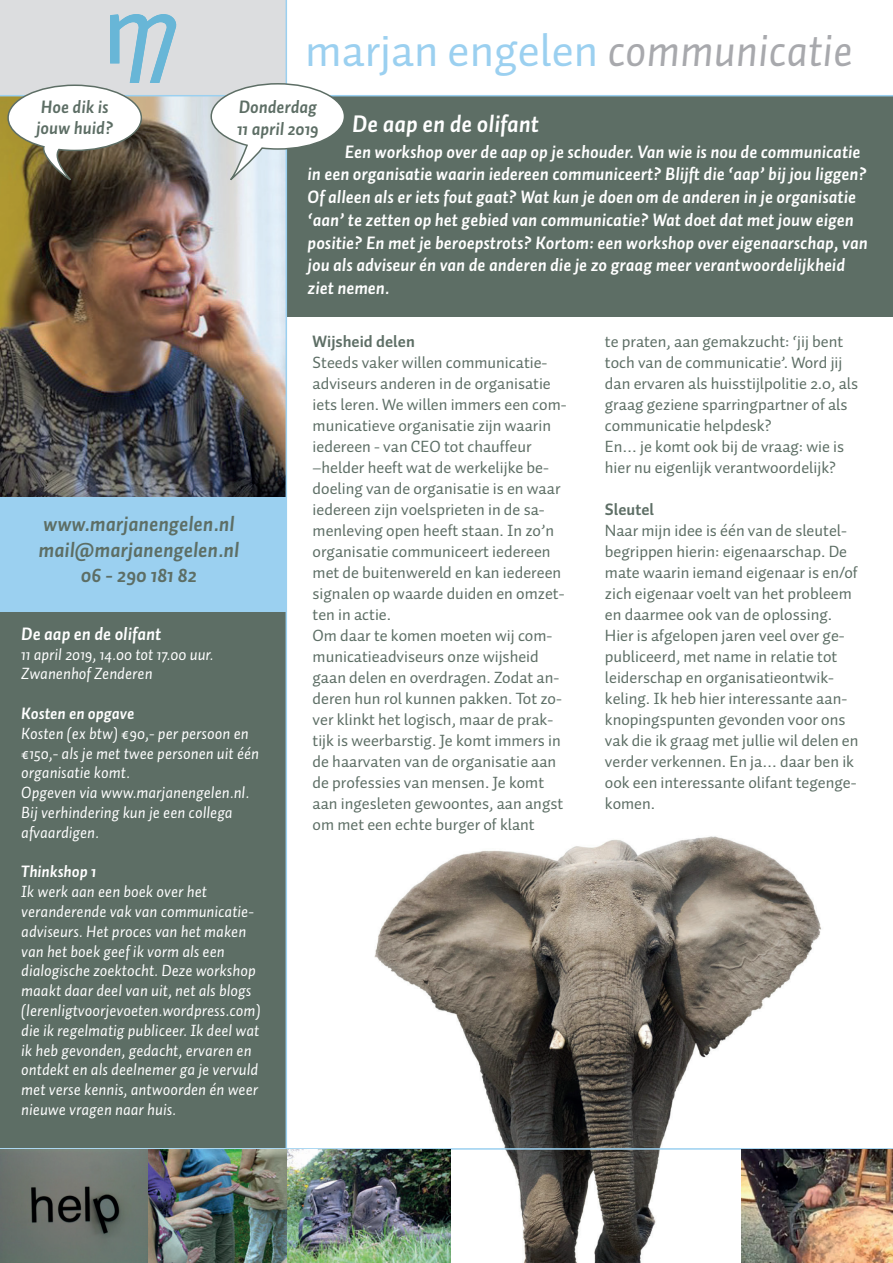
<style>
.page{position:relative;width:893px;height:1263px;background:#fff}
.page>*{position:absolute;margin:0;border:0;box-sizing:border-box;transform-origin:0 0}
.t1{font:46.2px "Auto 1";color:#9bd0f0}
.t2{font:24px "Auto Pro Bold Italic 1";color:#fff}
.t3{font:21px/25.2px "Auto Pro Bold Italic 1";color:#5d6e65;text-align:center}
.t4{font:18px/22.8px "Auto Pro Bold Italic 1";color:#fff}
.t5{font:18px/21.6px "Auto Pro Bold Italic 1";color:#5d6e65}
.t6{font:16.5px/21px "Auto 1";color:#5d6e65}
.t7{font:italic 16.5px/19.8px "Auto 1";color:#fff}
.t8{font:16.5px "Auto Pro Bold Italic 1";color:#fff}
.t9{font:700 16.5px "Auto 1";color:#5d6e65}
.s1{font-style:italic;color:#a8a9ad}
</style>
<div class="page">
<img style="left:374px;top:836px;width:447px;height:427px">
<img style="left:0;top:96px;width:286px;height:401px">
<div style="left:0;top:497px;width:286px;height:115px;background:#9bd0f0"></div>
<div style="left:286px;top:95px;width:607px;height:222px;background:#5d6e65"></div>
<div style="left:0;top:612px;width:286px;height:536px;background:#5d6e65"></div>
<div style="left:0;top:0;width:286px;height:95px;background:#dcdddf"></div>
<hr style="left:0;top:1148px;width:893px;height:2px;background:#9bd0f0">
<hr style="left:0;top:95px;width:893px;height:1px;background:#9bd0f0">
<hr style="left:286px;top:0;width:1px;height:1263px;background:#9bd0f0">
<svg style="left:210px;top:82px;width:136px;height:101px"></svg>
<svg style="left:7px;top:14px;width:169px;height:168px"></svg>
<img style="left:0;top:1150px;width:451px;height:113px">
<img style="left:741px;top:1150px;width:152px;height:113px">
<p class="t5" style="left:36px;top:95px;width:79px">Hoe dik is jouw huid?</p>
<h1 class="t1" style="left:305px;top:22px;width:549px">marjan engelen <span class="s1">communicatie</span></h1>
<h2 class="t2" style="left:352px;top:107px;width:188px">De aap en de olifant</h2>
<p class="t4" style="left:308px;top:140px;width:562px;text-indent:37px">Een workshop over de aap op je schouder. Van wie is nou de communicatie in een organisatie waarin iedereen communiceert? Blijft die ‘aap’ bij jou liggen?<br>Of alleen als er iets fout gaat? Wat kun je doen om de anderen in je organisatie ‘aan’ te zetten op het gebied van communicatie? Wat doet dat met jouw eigen positie? En met je beroepstrots? Kortom: een workshop over eigenaarschap, van jou als adviseur én van de anderen die je zo graag meer verantwoordelijkheid ziet nemen.</p>
<p class="t5" style="left:237px;top:96px;width:83px">Donderdag<br>11 april 2019</p>
<p class="t3" style="left:39px;top:511px;width:202px">www.marjanengelen.nl mail@marjanengelen.nl<br>06 - 290 181 82</p>
<p class="t4" style="left:21px;top:622px;width:142px">De aap en de olifant</p>
<p class="t7" style="left:21px;top:644px;width:194px">11 april 2019, 14.00 tot 17.00 uur.<br>Zwanenhof Zenderen</p>
<p class="t8" style="left:21px;top:702px;width:115px">Kosten en opgave</p>
<p class="t7" style="left:21px;top:723px;width:239px">Kosten (ex btw) €90,- per persoon en €150,- als je met twee personen uit één organisatie komt.<br>Opgeven via www.marjanengelen.nl.<br>Bij verhindering kun je een collega afvaardigen.</p>
<p class="t8" style="left:21px;top:860px;width:76px">Thinkshop 1</p>
<p class="t7" style="left:21px;top:881px;width:241px">Ik werk aan een boek over het veranderende vak van communicatie&shy;adviseurs. Het proces van het maken van het boek geef ik vorm als een dialogische zoektocht. Deze workshop maakt daar deel van uit, net als blogs (lerenligtvoorjevoeten.wordpress.com) die ik regelmatig publiceer. Ik deel wat ik heb gevonden, gedacht, ervaren en ontdekt en als deelnemer ga je vervuld met verse kennis, antwoorden én weer nieuwe vragen naar huis.</p>
<p class="t9" style="left:313px;top:331px;width:104px">Wijsheid delen</p>
<p class="t6" style="left:313px;top:352px;width:256px">Steeds vaker willen communicatie&shy;adviseurs anderen in de organisatie iets leren. We willen immers een com&shy;municatieve organisatie zijn waarin iedereen - van CEO tot chauffeur –helder heeft wat de werkelijke be&shy;doeling van de organisatie is en waar iedereen zijn voelsprieten in de sa&shy;menleving open heeft staan. In zo’n organisatie communiceert iedereen met de buitenwereld en kan iedereen signalen op waarde duiden en omzet&shy;ten in actie.<br>Om daar te komen moeten wij com&shy;municatieadviseurs onze wijsheid gaan delen en overdragen. Zodat an&shy;deren hun rol kunnen pakken. Tot zo&shy;ver klinkt het logisch, maar de prak&shy;tijk is weerbarstig. Je komt immers in de haarvaten van de organisatie aan de professies van mensen. Je komt aan ingesleten gewoontes, aan angst om met een echte burger of klant</p>
<p class="t6" style="left:605px;top:331px;width:255px">te praten, aan gemakzucht: ‘jij bent toch van de communicatie’. Word jij dan ervaren als huisstijlpolitie 2.0, als graag geziene sparringpartner of als communicatie helpdesk?<br>En… je komt ook bij de vraag: wie is hier nu eigenlijk verantwoordelijk?</p>
<p class="t9" style="left:605px;top:499px;width:51px">Sleutel</p>
<p class="t6" style="left:605px;top:520px;width:255px">Naar mijn idee is één van de sleutel&shy;begrippen hierin: eigenaarschap. De mate waarin iemand eigenaar is en/of zich eigenaar voelt van het probleem en daarmee ook van de oplossing.<br>Hier is afgelopen jaren veel over ge&shy;publiceerd, met name in relatie tot leiderschap en organisatieontwik&shy;keling. Ik heb hier interessante aan&shy;knopingspunten gevonden voor ons vak die ik graag met jullie wil delen en verder verkennen. En ja… daar ben ik ook een interessante olifant tegenge&shy;komen.</p>
</div>
